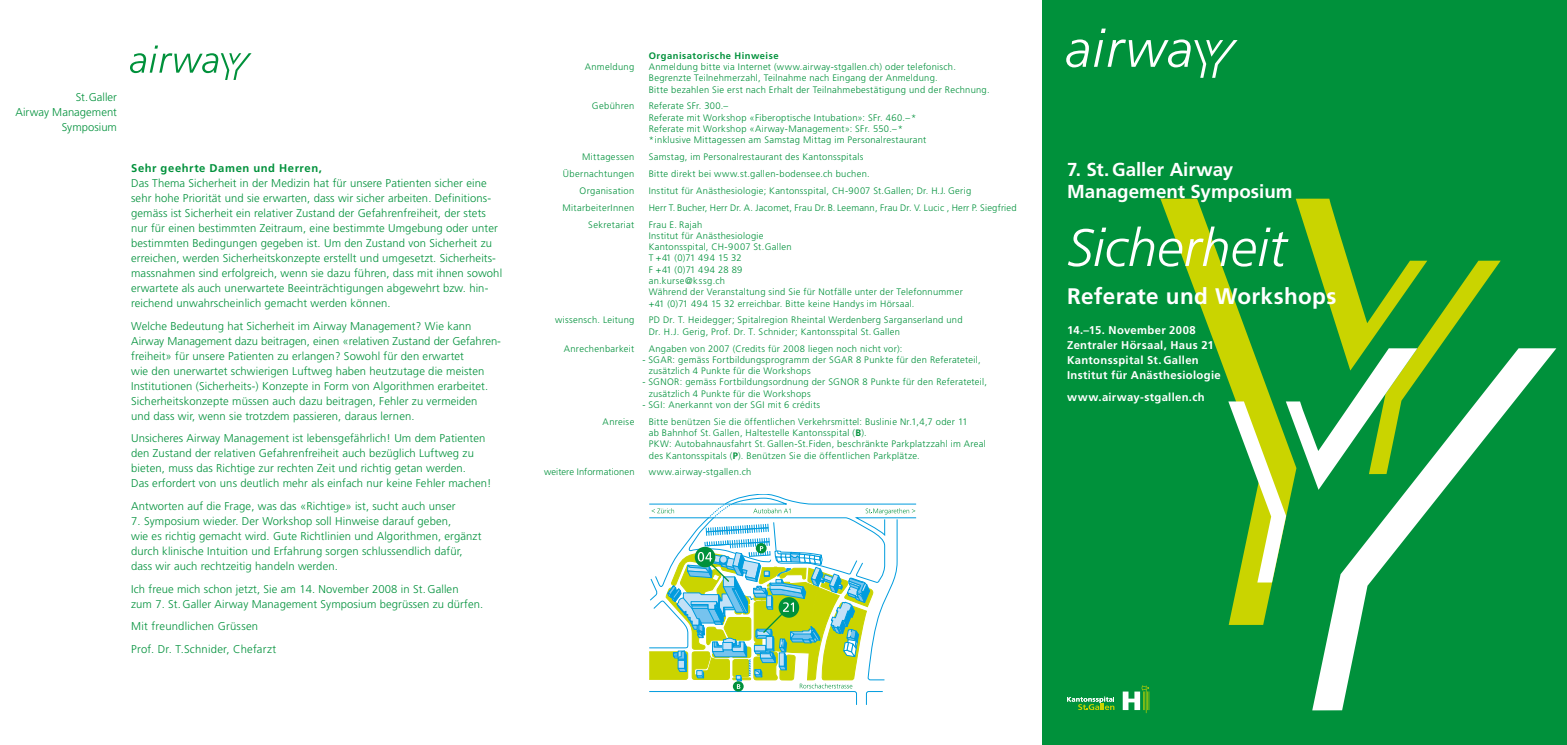
<style>
.page{position:relative;width:1567px;height:745px;background:#fff}
.page>*{position:absolute;margin:0;border:0;box-sizing:border-box;transform-origin:0 0}
.t1{font:italic 300 52.5px "Frutiger LT Std";color:#fff}
.t2{font:700 22.5px "Frutiger LT Std";letter-spacing:.015em;color:#fff}
.t3{font:700 18.75px/22.5px "Frutiger LT Std";color:#fff}
.t4{font:300 11.25px/15px "Frutiger LT Std";letter-spacing:.01em;color:#00913b}
.t5{font:700 11.25px/15px "Frutiger LT Std";letter-spacing:.03em;color:#fff}
.t6{font:700 11.25px "Frutiger LT Std";letter-spacing:.05em;color:#00913b}
.t7{font:300 9.38px/11.2px "Frutiger LT Std";letter-spacing:.03em;color:#00913b}
.t8{font:700 9.38px "Frutiger LT Std";letter-spacing:.055em;color:#00913b}
.t9{font:300 9.38px "Frutiger LT Std";letter-spacing:.01em;color:#00913b}
.s1{font-weight:700}
</style>
<div class="page">
<div style="left:1042px;top:0;width:524px;height:744px;background:#00913b"></div>
<svg style="left:1160px;top:198px;width:113px;height:426px"></svg>
<svg style="left:1312px;top:348px;width:244px;height:362px"></svg>
<svg style="left:1228px;top:198px;width:272px;height:384px"></svg>
<svg style="left:130px;top:45px;width:121px;height:35px"></svg>
<svg style="left:1066px;top:29px;width:171px;height:49px"></svg>
<svg style="left:1122px;top:685px;width:27px;height:27px"></svg>
<svg style="left:1067px;top:696px;width:47px;height:13px"></svg>
<svg style="left:649px;top:494px;width:267px;height:210px"></svg>
<p class="t4" style="left:16px;top:89px;width:103px;text-align:right">St.Galler<br>Airway Management<br>Symposium</p>
<p class="t6" style="left:131px;top:161px;width:192px">Sehr geehrte Damen und Herren,</p>
<p class="t4" style="left:131px;top:176px;width:372px">Das Thema Sicherheit in der Medizin hat für unsere Patienten sicher eine sehr hohe Priorität und sie erwarten, dass wir sicher arbeiten. Definitions&shy;gemäss ist Sicherheit ein relativer Zustand der Gefahrenfreiheit, der stets nur für einen bestimmten Zeitraum, eine bestimmte Umgebung oder unter bestimmten Bedingungen gegeben ist. Um den Zustand von Sicherheit zu erreichen, werden Sicherheitskonzepte erstellt und umgesetzt. Sicherheits&shy;massnahmen sind erfolgreich, wenn sie dazu führen, dass mit ihnen sowohl erwartete als auch unerwartete Beeinträchtigungen abgewehrt bzw. hin&shy;reichend unwahrscheinlich gemacht werden können.</p>
<p class="t4" style="left:131px;top:318px;width:371px">Welche Bedeutung hat Sicherheit im Airway Management? Wie kann Airway Management dazu beitragen, einen «relativen Zustand der Gefahren&shy;freiheit» für unsere Patienten zu erlangen? Sowohl für den erwartet<br>wie den unerwartet schwierigen Luftweg haben heutzutage die meisten Institutionen (Sicherheits-) Konzepte in Form von Algorithmen erarbeitet.<br>Sicherheitskonzepte müssen auch dazu beitragen, Fehler zu vermeiden<br>und dass wir, wenn sie trotzdem passieren, daraus lernen.</p>
<p class="t4" style="left:131px;top:431px;width:362px">Unsicheres Airway Management ist lebensgefährlich! Um dem Patienten den Zustand der relativen Gefahrenfreiheit auch bezüglich Luftweg zu bieten, muss das Richtige zur rechten Zeit und richtig getan werden.<br>Das erfordert von uns deutlich mehr als einfach nur keine Fehler machen!</p>
<p class="t4" style="left:131px;top:498px;width:326px">Antworten auf die Frage, was das «Richtige» ist, sucht auch unser</p>
<p class="t4" style="left:131px;top:513px;width:352px">7. Symposium wieder. Der Workshop soll Hinweise darauf geben,<br>wie es richtig gemacht wird. Gute Richtlinien und Algorithmen, ergänzt durch klinische Intuition und Erfahrung sorgen schlussendlich dafür, dass wir auch rechtzeitig handeln werden.</p>
<p class="t4" style="left:131px;top:581px;width:353px">Ich freue mich schon jetzt, Sie am 14. November 2008 in St. Gallen<br>zum 7. St. Galler Airway Management Symposium begrüssen zu dürfen.</p>
<p class="t4" style="left:131px;top:614px;width:147px;line-height:22.5px">Mit freundlichen Grüssen<br>Prof. Dr. T.Schnider, Chefarzt</p>
<p class="t8" style="left:648px;top:50px;width:131px">Organisatorische Hinweise</p>
<p class="t7" style="left:584px;top:61px;width:51px">Anmeldung</p>
<p class="t7" style="left:648px;top:61px;width:342px">Anmeldung bitte via Internet (www.airway-stgallen.ch) oder telefonisch.<br>Begrenzte Teilnehmerzahl, Teilnahme nach Eingang der Anmeldung.<br>Bitte bezahlen Sie erst nach Erhalt der Teilnahmebestätigung und der Rechnung.</p>
<p class="t7" style="left:592px;top:101px;width:44px">Gebühren</p>
<p class="t7" style="left:648px;top:101px;width:279px">Referate SFr. 300.–<br>Referate mit Workshop «Fiberoptische Intubation»: SFr. 460.–* Referate mit Workshop «Airway-Management»: SFr. 550.–*<br>* inklusive Mittagessen am Samstag Mittag im Personalrestaurant</p>
<p class="t7" style="left:582px;top:151px;width:54px">Mittagessen</p>
<p class="t7" style="left:648px;top:151px;width:216px">Samstag, im Personalrestaurant des Kantonsspitals</p>
<p class="t7" style="left:563px;top:168px;width:73px">Übernachtungen</p>
<p class="t7" style="left:648px;top:168px;width:222px">Bitte direkt bei www.st.gallen-bodensee.ch buchen.</p>
<p class="t7" style="left:579px;top:185px;width:56px">Organisation</p>
<p class="t7" style="left:648px;top:185px;width:324px">Institut für Anästhesiologie; Kantonsspital, CH-9007 St.Gallen; Dr. H.J. Gerig</p>
<p class="t7" style="left:562px;top:202px;width:73px">MitarbeiterInnen</p>
<p class="t7" style="left:648px;top:202px;width:369px">Herr T. Bucher, Herr Dr. A. Jacomet, Frau Dr. B. Leemann, Frau Dr. V. Lucic , Herr P. Siegfried</p>
<p class="t7" style="left:588px;top:219px;width:48px">Sekretariat</p>
<p class="t7" style="left:648px;top:219px;width:315px">Frau E. Rajah<br>Institut für Anästhesiologie<br>Kantonsspital, CH-9007 St.Gallen<br>T +41 (0)71 494 15 32<br>F +41 (0)71 494 28 89<br>an.kurse@kssg.ch<br>Während der Veranstaltung sind Sie für Notfälle unter der Telefonnummer +41 (0)71 494 15 32 erreichbar. Bitte keine Handys im Hörsaal.</p>
<p class="t7" style="left:555px;top:314px;width:81px">wissensch. Leitung</p>
<p class="t7" style="left:648px;top:314px;width:315px">PD Dr. T. Heidegger; Spitalregion Rheintal Werdenberg Sarganserland und<br>Dr. H.J. Gerig, Prof. Dr. T. Schnider; Kantonsspital St. Gallen</p>
<p class="t7" style="left:563px;top:342px;width:72px">Anrechenbarkeit</p>
<p class="t7" style="left:648px;top:342px;width:255px">Angaben von 2007 (Credits für 2008 liegen noch nicht vor):</p>
<p class="t7" style="left:648px;top:354px;width:333px;text-indent:-6px">- SGAR: gemäss Fortbildungsprogramm der SGAR 8 Punkte für den Referateteil, zusätzlich 4 Punkte für die Workshops</p>
<p class="t7" style="left:648px;top:376px;width:340px;text-indent:-6px">- SGNOR: gemäss Fortbildungsordnung der SGNOR 8 Punkte für den Referateteil, zusätzlich 4 Punkte für die Workshops</p>
<p class="t7" style="left:642px;top:399px;width:179px">- SGI: Anerkannt von der SGI mit 6 crédits</p>
<p class="t7" style="left:602px;top:416px;width:33px">Anreise</p>
<p class="t7" style="left:648px;top:416px;width:338px">Bitte benützen Sie die öffentlichen Verkehrsmittel: Buslinie Nr.1,4,7 oder 11<br>ab Bahnhof St. Gallen, Haltestelle Kantonsspital (<span class="s1">B</span>).<br>PKW: Autobahnausfahrt St. Gallen-St.Fiden, beschränkte Parkplatzzahl im Areal des Kantonsspitals (<span class="s1">P</span>). Benützen Sie die öffentlichen Parkplätze.</p>
<p class="t9" style="left:544px;top:466px;width:92px">weitere Informationen</p>
<p class="t7" style="left:648px;top:466px;width:104px">www.airway-stgallen.ch</p>
<h3 class="t3" style="left:1067px;top:158px;width:227px">7. St.Galler Airway<br>Management Symposium</h3>
<h1 class="t1" style="left:1067px;top:218px;width:221px">Sicherheit</h1>
<h2 class="t2" style="left:1067px;top:282px;width:271px">Referate und Workshops</h2>
<p class="t5" style="left:1067px;top:322px;width:155px">14.–15. November 2008<br>Zentraler Hörsaal, Haus 21<br>Kantonsspital St. Gallen<br>Institut für Anästhesiologie</p>
<p class="t5" style="left:1067px;top:389px;width:139px">www.airway-stgallen.ch</p>
</div>
